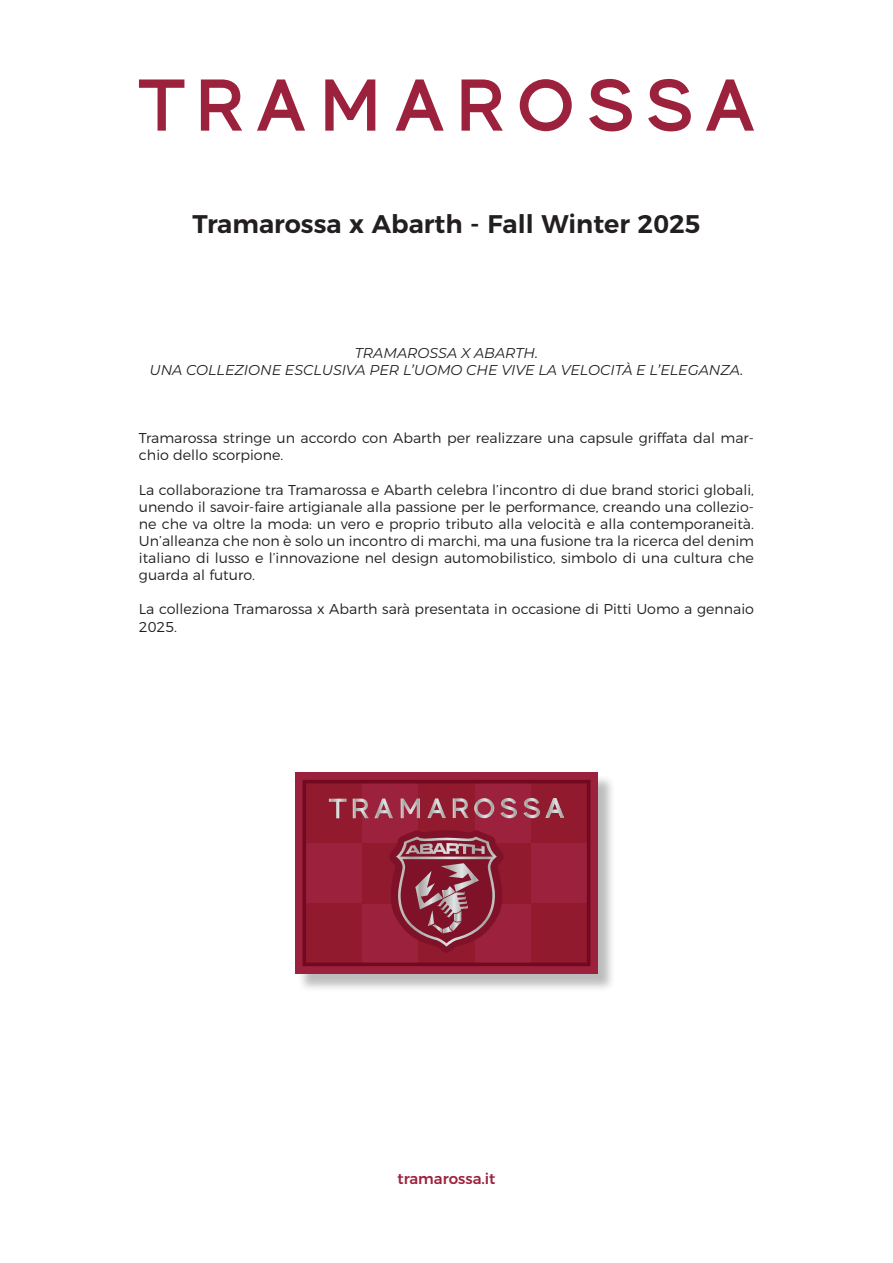
<style>
.page{position:relative;width:893px;height:1263px;background:#fff}
.page>*{position:absolute;margin:0;border:0;box-sizing:border-box;transform-origin:0 0}
.t1{font:600 25.5px "Montserrat";color:#231f20}
.t2{font:500 15px "Montserrat";color:#9c213d}
.t3{font:300 14.25px/17.1px "Montserrat";color:#231f20}
.t4{font:italic 14.25px "Montserrat";color:#231f20}
</style>
<div class="page">
<svg style="left:520px;top:79px;width:52px;height:52px"></svg>
<svg style="left:139px;top:79px;width:45px;height:52px"></svg>
<svg style="left:201px;top:79px;width:41px;height:52px"></svg>
<svg style="left:257px;top:79px;width:48px;height:52px"></svg>
<svg style="left:325px;top:79px;width:50px;height:52px"></svg>
<svg style="left:396px;top:79px;width:48px;height:52px"></svg>
<svg style="left:461px;top:79px;width:42px;height:52px"></svg>
<svg style="left:589px;top:79px;width:43px;height:52px"></svg>
<svg style="left:648px;top:79px;width:43px;height:52px"></svg>
<svg style="left:706px;top:79px;width:48px;height:52px"></svg>
<div style="left:298px;top:774px;width:318px;height:219px;background:#231f20;opacity:.3"></div>
<div style="left:295px;top:772px;width:303px;height:202px;background:#9c213d"></div>
<svg style="left:303px;top:780px;width:287px;height:186px"></svg>
<p class="t1" style="left:192px;top:203px;width:510px">Tramarossa x Abarth - Fall Winter 2025</p>
<p class="t4" style="left:355px;top:343px;width:185px">TRAMAROSSA X ABARTH.</p>
<p class="t4" style="left:149px;top:360px;width:596px">UNA COLLEZIONE ESCLUSIVA PER L’UOMO CHE VIVE LA VELOCITÀ E L’ELEGANZA.</p>
<p class="t3" style="left:139px;top:428px;width:617px">Tramarossa stringe un accordo con Abarth per realizzare una capsule griffata dal mar&shy;chio dello scorpione.</p>
<p class="t3" style="left:139px;top:480px;width:617px;text-align:justify">La collaborazione tra Tramarossa e Abarth celebra l’incontro di due brand storici globali, unendo il savoir-faire artigianale alla passione per le performance, creando una collezio&shy;ne che va oltre la moda: un vero e proprio tributo alla velocità e alla contemporaneità.<br>Un’alleanza che non è solo un incontro di marchi, ma una fusione tra la ricerca del denim italiano di lusso e l’innovazione nel design automobilistico, simbolo di una cultura che guarda al futuro.</p>
<p class="t3" style="left:139px;top:599px;width:617px">La colleziona Tramarossa x Abarth sarà presentata in occasione di Pitti Uomo a gennaio<br>2025.</p>
<p class="t2" style="left:397px;top:1167px;width:100px">tramarossa.it</p>
</div>
